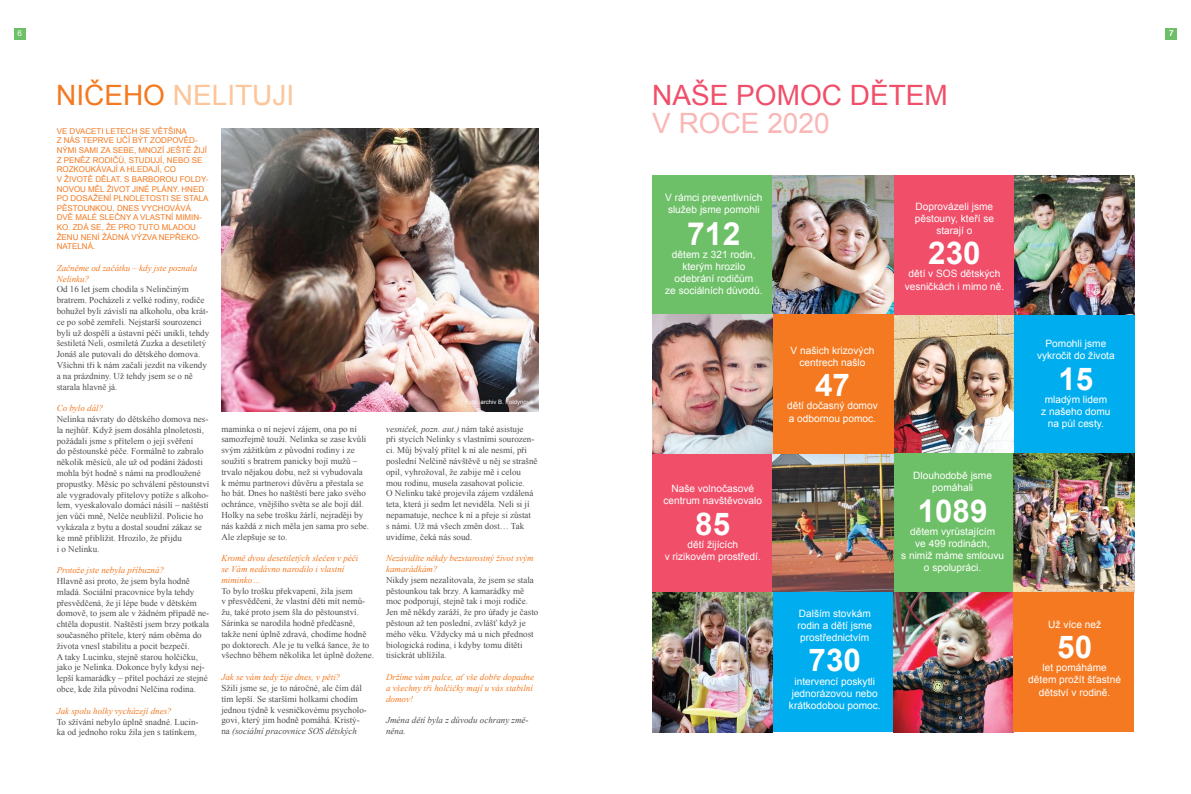
<style>
.page{position:relative;width:1191px;height:794px;background:#fff}
.page>*{position:absolute;margin:0;border:0;box-sizing:border-box;transform-origin:0 0}
.arial{font:700 31.8px "Arial";color:#fff}
.arial-2{font:700 31.4px "Arial";color:#fff}
.Nadpis{font:28px "Arial";color:#fcc59a}
.Nadpis-2{font:28px "Arial";color:#f04e69}
.Nadpis-3{font:28px "Arial";color:#f9b7b6}
.arial-3{font:10.1px/12.1px "Arial";color:#fff;text-align:center}
._1txt{font:9px/10.8px "Times New Roman";color:#4d4d4f}
.otazka{font:italic 9px/10.8px "Times New Roman";color:#f47920}
._1txt-2{font:italic 9px/10.8px "Times New Roman";color:#4d4d4f}
.prx2{font:8px/9.6px "Arial";color:#f47920}
.t1{font:8px "Helvetica Neue LT Pro";color:#fff}
.foto{font:6px "Arial";color:#fff}
.s1{color:#f47920}
.s2{font-style:italic}
</style>
<div class="page">
<div style="left:14px;top:28px;width:11px;height:12px;background:#6dc067"></div>
<div style="left:1165px;top:28px;width:11px;height:12px;background:#6dc067"></div>
<img style="left:221px;top:128px;width:318px;height:283px">
<img style="left:893px;top:314px;width:120px;height:140px">
<div style="left:893px;top:454px;width:120px;height:139px;background:#6dc067"></div>
<div style="left:1013px;top:314px;width:121px;height:139px;background:#00aeef"></div>
<div style="left:652px;top:454px;width:120px;height:139px;background:#f04e69"></div>
<img style="left:772px;top:454px;width:121px;height:138px">
<div style="left:772px;top:592px;width:121px;height:140px;background:#00aeef"></div>
<img style="left:652px;top:592px;width:120px;height:140px">
<img style="left:1013px;top:454px;width:121px;height:138px">
<div style="left:652px;top:175px;width:120px;height:139px;background:#6dc067"></div>
<img style="left:1013px;top:175px;width:121px;height:139px">
<div style="left:893px;top:175px;width:120px;height:139px;background:#f04e69"></div>
<img style="left:772px;top:175px;width:121px;height:139px">
<div style="left:772px;top:314px;width:121px;height:140px;background:#f47920"></div>
<img style="left:893px;top:592px;width:120px;height:140px">
<img style="left:652px;top:314px;width:120px;height:140px">
<div style="left:1013px;top:592px;width:121px;height:140px;background:#f47920"></div>
<p class="t1" style="left:18px;top:29px;width:6px">6</p>
<p class="Nadpis" style="left:56px;top:77px;width:240px"><span class="s1">NIČEHO</span> NELITUJI</p>
<p class="Nadpis-2" style="left:652px;top:77px;width:297px">NAŠE POMOC DĚTEM</p>
<p class="Nadpis-3" style="left:652px;top:105px;width:179px">V ROCE 2020</p>
<p class="prx2" style="left:57px;top:126px;width:153px">VE DVACETI LETECH SE VĚTŠINA<br>Z NÁS TEPRVE UČÍ BÝT ZODPOVĚD-<br>NÝMI SAMI ZA SEBE, MNOZÍ JEŠTĚ ŽIJÍ<br>Z PENĚZ RODIČŮ, STUDUJÍ, NEBO SE<br>ROZKOUKÁVAJÍ A HLEDAJÍ, CO<br>V ŽIVOTĚ DĚLAT. S BARBOROU FOLDY-<br>NOVOU MĚL ŽIVOT JINÉ PLÁNY. HNED<br>PO DOSAŽENÍ PLNOLETOSTI SE STALA<br>PĚSTOUNKOU, DNES VYCHOVÁVÁ<br>DVĚ MALÉ SLEČNY A VLASTNÍ MIMIN-<br>KO. ZDÁ SE, ŽE PRO TUTO MLADOU<br>ŽENU NENÍ ŽÁDNÁ VÝZVA NEPŘEKO-<br>NATELNÁ.</p>
<p class="otazka" style="left:57px;top:262px;width:142px">Začněme od začátku – kdy jste poznala<br>Nelinku?</p>
<p class="_1txt" style="left:57px;top:284px;width:154px">Od 16 let jsem chodila s Nelinčiným bratrem. Pocházeli z velké rodiny, rodiče bohužel byli závislí na alkoholu, oba krát&shy;ce po sobě zemřeli. Nejstarší sourozenci byli už dospělí a ústavní péči unikli, tehdy šestiletá Neli, osmiletá Zuzka a desetiletý Jonáš ale putovali do dětského domova.<br>Všichni tři k nám začali jezdit na víkendy a na prázdniny. Už tehdy jsem se o ně starala hlavně já.</p>
<p class="otazka" style="left:57px;top:402px;width:48px">Co bylo dál?</p>
<p class="_1txt" style="left:57px;top:413px;width:154px">Nelinka návraty do dětského domova nes&shy;la nejhůř. Když jsem dosáhla plnoletosti, požádali jsme s přítelem o její svěření<br>do pěstounské péče. Formálně to zabralo několik měsíců, ale už od podání žádosti mohla být hodně s námi na prodloužené propustky. Měsíc po schválení pěstounství ale vygradovaly přítelovy potíže s alkoho&shy;lem, vyeskalovalo domácí násilí – naštěstí jen vůči mně, Nelče neublížil. Policie ho vykázala z bytu a dostal soudní zákaz se ke mně přiblížit. Hrozilo, že přijdu<br>i o Nelinku.</p>
<p class="otazka" style="left:57px;top:564px;width:109px">Protože jste nebyla příbuzná?</p>
<p class="_1txt" style="left:57px;top:575px;width:154px">Hlavně asi proto, že jsem byla hodně mladá. Sociální pracovnice byla tehdy přesvědčená, že jí lépe bude v dětském domově, to jsem ale v žádném případě ne&shy;chtěla dopustit. Naštěstí jsem brzy potkala současného přítele, který nám oběma do života vnesl stabilitu a pocit bezpečí.<br>A taky Lucinku, stejně starou holčičku, jako je Nelinka. Dokonce byly kdysi nej&shy;lepší kamarádky – přítel pochází ze stejné obce, kde žila původní Nelčina rodina.</p>
<p class="otazka" style="left:57px;top:705px;width:116px">Jak spolu holky vycházejí dnes?</p>
<p class="_1txt" style="left:57px;top:716px;width:143px">To sžívání nebylo úplně snadné. Lucin&shy;ka od jednoho roku žila jen s tatínkem,</p>
<p class="arial-3" style="left:665px;top:191px;width:99px;text-align:left">V rámci preventivních služeb jsme pomohli</p>
<p class="arial" style="left:687px;top:212px;width:55px">712</p>
<p class="arial-3" style="left:665px;top:248px;width:99px">dětem z 321 rodin, kterým hrozilo odebrání rodičům<br>ze sociálních důvodů.</p>
<p class="arial-3" style="left:915px;top:200px;width:81px">Doprovázeli jsme pěstouny, kteří se starají o</p>
<p class="arial-2" style="left:928px;top:232px;width:54px">230</p>
<p class="arial-3" style="left:904px;top:268px;width:101px">dětí v SOS dětských vesničkách i mimo ně.</p>
<p class="arial-3" style="left:790px;top:344px;width:85px">V našich krizových centrech našlo</p>
<p class="arial-2" style="left:815px;top:364px;width:36px">47</p>
<p class="arial-3" style="left:787px;top:400px;width:92px;text-align:left">dětí dočasný domov a odbornou pomoc.</p>
<p class="foto" style="left:465px;top:398px;width:70px">Foto: archiv B. Foldynové</p>
<p class="_1txt" style="left:221px;top:423px;width:149px">maminka o ní nejeví zájem, ona po ní samozřejmě touží. Nelinka se zase kvůli svým zážitkům z původní rodiny i ze soužití s bratrem panicky bojí mužů – trvalo nějakou dobu, než si vybudovala k mému partnerovi důvěru a přestala se ho bát. Dnes ho naštěstí bere jako svého ochránce, vnějšího světa se ale bojí dál.<br>Holky na sebe trošku žárlí, nejraději by nás každá z nich měla jen sama pro sebe.<br>Ale zlepšuje se to.</p>
<p class="otazka" style="left:221px;top:552px;width:138px">Kromě dvou desetiletých slečen v péči se Vám nedávno narodilo i vlastní miminko…</p>
<p class="_1txt" style="left:221px;top:585px;width:154px">To bylo trošku překvapení, žila jsem<br>v přesvědčení, že vlastní děti mít nemů&shy;žu, také proto jsem šla do pěstounství.<br>Sárinka se narodila hodně předčasně, takže není úplně zdravá, chodíme hodně po doktorech. Ale je tu velká šance, že to všechno během několika let úplně dožene.</p>
<p class="otazka" style="left:221px;top:671px;width:120px">Jak se vám tedy žije dnes, v pěti?</p>
<p class="_1txt" style="left:221px;top:682px;width:147px">Sžili jsme se, je to náročné, ale čím dál tím lepší. Se staršími holkami chodím jednou týdně k vesničkovému psycholo&shy;govi, který jim hodně pomáhá. Kristý&shy;na <span class="s2">(sociální pracovnice SOS dětských</span></p>
<p class="_1txt" style="left:386px;top:423px;width:153px"><span class="s2">vesniček, pozn. aut.)</span> nám také asistuje<br>při stycích Nelinky s vlastními sourozen&shy;ci. Můj bývalý přítel k ní ale nesmí, při poslední Nelčině návštěvě u něj se strašně opil, vyhrožoval, že zabije mě i celou mou rodinu, musela zasahovat policie.<br>O Nelinku také projevila zájem vzdálená teta, která ji sedm let neviděla. Neli si jí nepamatuje, nechce k ní a přeje si zůstat<br>s námi. Už má všech změn dost… Tak uvidíme, čeká nás soud.</p>
<p class="otazka" style="left:386px;top:552px;width:149px">Nezávidíte někdy bezstarostný život svým kamarádkám?</p>
<p class="_1txt" style="left:386px;top:574px;width:154px">Nikdy jsem nezalitovala, že jsem se stala pěstounkou tak brzy. A kamarádky mě moc podporují, stejně tak i moji rodiče.<br>Jen mě někdy zaráží, že pro úřady je často pěstoun až ten poslední, zvlášť když je mého věku. Vždycky má u nich přednost biologická rodina, i kdyby tomu dítěti tisíckrát ublížila.</p>
<p class="otazka" style="left:386px;top:671px;width:149px">Držíme vám palce, ať vše dobře dopadne a všechny tři holčičky mají u vás stabilní domov!</p>
<p class="_1txt-2" style="left:386px;top:714px;width:144px">Jména dětí byla z důvodu ochrany změ&shy;něna.</p>
<p class="arial-3" style="left:913px;top:469px;width:80px">Dlouhodobě jsme pomáhali</p>
<p class="arial-2" style="left:917px;top:489px;width:71px">1089</p>
<p class="arial-3" style="left:901px;top:525px;width:104px">dětem vyrůstajícím<br>ve 499 rodinách,<br>s nimiž máme smlouvu o spolupráci.</p>
<p class="arial-3" style="left:663px;top:483px;width:100px">Naše volnočasové centrum navštěvovalo</p>
<p class="arial-2" style="left:695px;top:503px;width:36px">85</p>
<p class="arial-3" style="left:664px;top:538px;width:98px">dětí žijících<br>v rizikovém prostředí.</p>
<p class="arial-3" style="left:797px;top:607px;width:76px;text-align:left">Dalším stovkám rodin a dětí jsme prostřednictvím</p>
<p class="arial-2" style="left:808px;top:639px;width:54px">730</p>
<p class="arial-3" style="left:789px;top:675px;width:93px">intervencí poskytli jednorázovou nebo krátkodobou pomoc.</p>
<p class="arial-3" style="left:1037px;top:338px;width:79px">Pomohli jsme vykročit do života</p>
<p class="arial-2" style="left:1058px;top:358px;width:36px">15</p>
<p class="arial-3" style="left:1041px;top:393px;width:71px">mladým lidem z našeho domu na půl cesty.</p>
<p class="arial-3" style="left:1048px;top:618px;width:54px">Už více než</p>
<p class="arial-2" style="left:1057px;top:626px;width:36px">50</p>
<p class="arial-3" style="left:1028px;top:661px;width:94px">let pomáháme dětem prožít šťastné dětství v rodině.</p>
<p class="t1" style="left:1169px;top:29px;width:6px">7</p>
</div>
